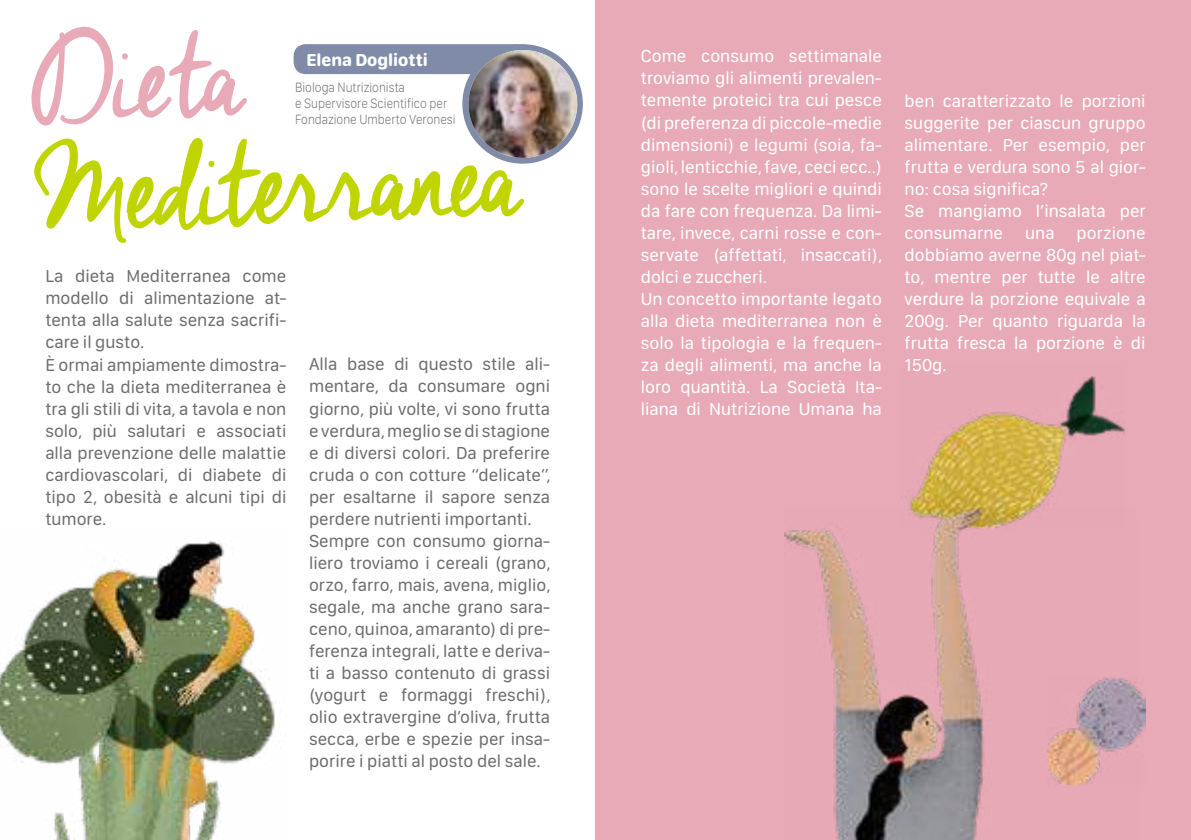
<style>
.page{position:relative;width:1191px;height:840px;background:#fff}
.page>*{position:absolute;margin:0;border:0;box-sizing:border-box;transform-origin:0 0}
.t1{font:146.8px "Cheddar Jack";color:#c0d400}
.t2{font:146.8px "Cheddar Jack";color:#e8aab7}
.t3{font:18px/22px "SF Compact Rounded";color:#706f6f}
.t4{font:18px/22px "SF Compact Rounded";color:#fff}
.t5{font:700 18px "SF Compact Rounded";color:#fff}
.t6{font:100 14px/16px "SF Compact Rounded";color:#706f6f;scale:.9 1}
</style>
<div class="page">
<div style="left:595px;top:0;width:596px;height:839px;background:#e8aab7"></div>
<img style="left:0;top:540px;width:275px;height:299px">
<img style="left:909px;top:376px;width:215px;height:131px">
<img style="left:784px;top:507px;width:300px;height:332px">
<img style="left:1047px;top:677px;width:98px;height:107px">
<div style="left:462px;top:44px;width:121px;height:120px;background:#808ba7;border-radius:50%"></div>
<div style="left:294px;top:44px;width:233px;height:30px;background:#808ba7;border-radius:12px"></div>
<img style="left:468px;top:50px;width:109px;height:108px;border-radius:54px">
<h1 class="t2" style="left:28px;top:-1px;width:213px;rotate:-2deg">Dieta</h1>
<h1 class="t1" style="left:32px;top:110px;width:487px;rotate:-2deg">Mediterranea</h1>
<p class="t5" style="left:306px;top:49px;width:123px">Elena Dogliotti</p>
<p class="t6" style="left:295px;top:79px;width:180px">Biologa Nutrizionista<br>e Supervisore Scientifico per<br>Fondazione Umberto Veronesi</p>
<p class="t3" style="left:45px;top:265px;width:242px">La dieta Mediterranea come modello di alimentazione at&shy;tenta alla salute senza sacrifi&shy;care il gusto.<br>È ormai ampiamente dimostra&shy;to che la dieta mediterranea è tra gli stili di vita, a tavola e non solo, più salutari e associati alla prevenzione delle malattie cardiovascolari, di diabete di tipo 2, obesità e alcuni tipi di tumore.</p>
<p class="t3" style="left:309px;top:353px;width:242px">Alla base di questo stile ali&shy;mentare, da consumare ogni giorno, più volte, vi sono frutta e verdura, meglio se di stagione e di diversi colori. Da preferire cruda o con cotture “delicate”, per esaltarne il sapore senza perdere nutrienti importanti.<br>Sempre con consumo giorna&shy;liero troviamo i cereali (grano, orzo, farro, mais, avena, miglio, segale, ma anche grano sara&shy;ceno, quinoa, amaranto) di pre&shy;ferenza integrali, latte e deriva&shy;ti a basso contenuto di grassi (yogurt e formaggi freschi), olio extravergine d’oliva, frutta secca, erbe e spezie per insa&shy;porire i piatti al posto del sale.</p>
<p class="t4" style="left:641px;top:45px;width:242px">Come consumo settimanale troviamo gli alimenti prevalen&shy;temente proteici tra cui pesce (di preferenza di piccole-medie dimensioni) e legumi (soia, fa&shy;gioli, lenticchie, fave, ceci ecc..) sono le scelte migliori e quindi da fare con frequenza. Da limi&shy;tare, invece, carni rosse e con&shy;servate (affettati, insaccati), dolci e zuccheri.<br>Un concetto importante legato alla dieta mediterranea non è solo la tipologia e la frequen&shy;za degli alimenti, ma anche la loro quantità. La Società Ita&shy;liana di Nutrizione Umana ha</p>
<p class="t4" style="left:904px;top:90px;width:242px">ben caratterizzato le porzioni suggerite per ciascun gruppo alimentare. Per esempio, per frutta e verdura sono 5 al gior&shy;no: cosa significa?<br>Se mangiamo l’insalata per consumarne una porzione dobbiamo averne 80g nel piat&shy;to, mentre per tutte le altre verdure la porzione equivale a<br>200g. Per quanto riguarda la frutta fresca la porzione è di<br>150g.</p>
</div>
